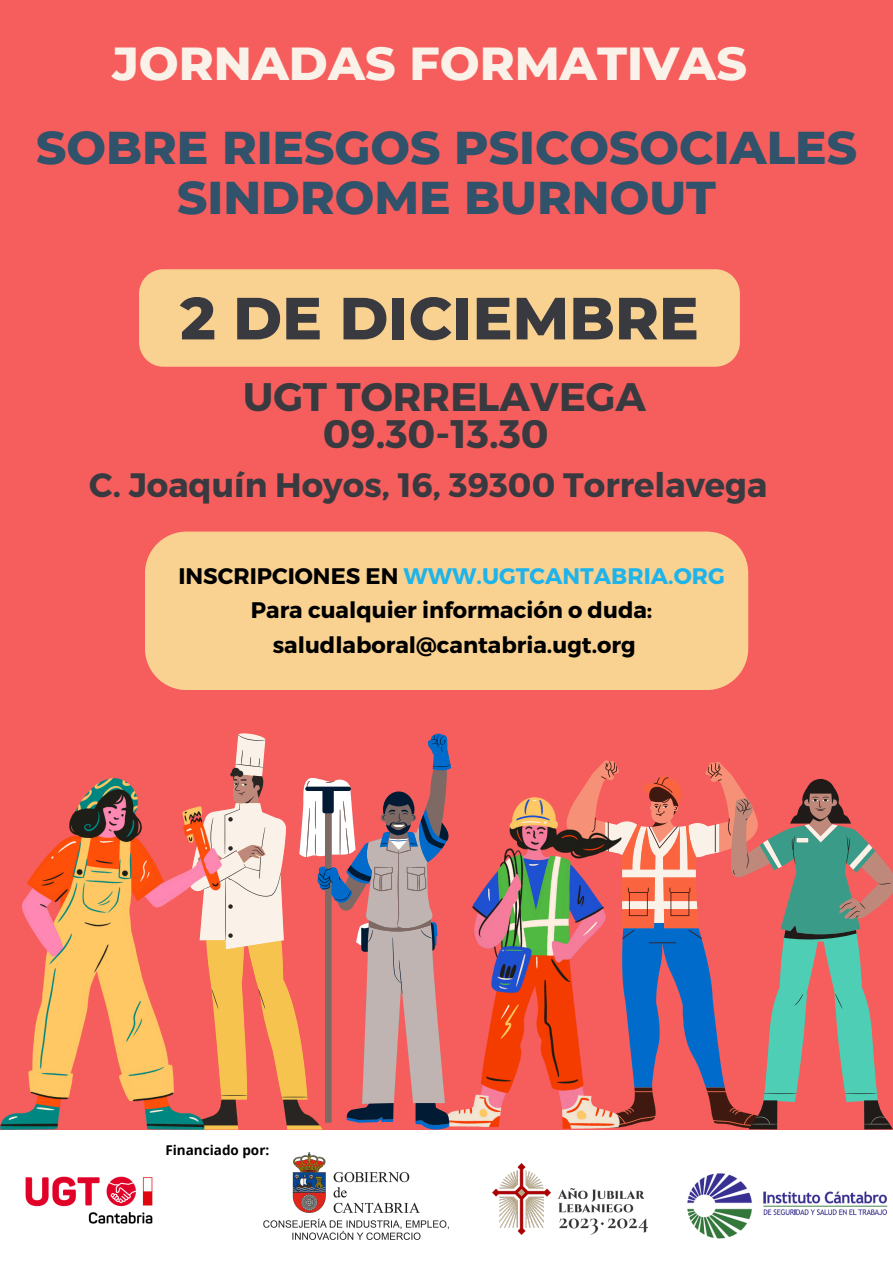
<style>
.page{position:relative;width:893px;height:1263px;background:#f65d5d}
.page>*{position:absolute;margin:0;border:0;box-sizing:border-box;transform-origin:0 0}
.t1{font:800 59.4px "Montserrat";color:#393a3f}
.t2{font:800 47.25px "Montserrat";color:#faf2e9}
.t3{font:800 46.88px/50.2px "Montserrat";color:#30526a;text-align:center}
.t4{font:700 39.75px "Montserrat";color:#393a3f}
.t5{font:700 33.75px "Montserrat";color:#393a3f}
.t6{font:700 22.5px/34.3px "Montserrat";color:#000;text-align:center}
.t7{font:700 13.5px "Open Sans";color:#000}
.s1{color:#1eb4eb}
</style>
<div class="page">
<img style="left:0;top:779px;width:222px;height:351px">
<img style="left:451px;top:798px;width:170px;height:331px">
<svg style="left:189px;top:733px;width:127px;height:396px"></svg>
<svg style="left:305px;top:735px;width:147px;height:391px"></svg>
<svg style="left:566px;top:760px;width:327px;height:364px"></svg>
<svg style="left:733px;top:779px;width:159px;height:350px"></svg>
<div style="left:0;top:1130px;width:893px;height:133px;background:#fff"></div>
<img style="left:25px;top:1176px;width:128px;height:48px">
<img style="left:687px;top:1174px;width:200px;height:65px">
<img style="left:263px;top:1152px;width:186px;height:88px">
<img style="left:492px;top:1164px;width:155px;height:71px">
<div style="left:145px;top:532px;width:603px;height:158px;background:#f9d291"></div>
<div style="left:139px;top:269px;width:601px;height:98px;background:#f9d291;border-radius:24px"></div>
<h6 class="t2" style="left:112px;top:34px;width:636px">JORNADAS FORMATIVAS</h6>
<p class="t3" style="left:36px;top:122px;width:822px">SOBRE RIESGOS PSICOSOCIALES<br>SINDROME BURNOUT</p>
<p class="t1" style="left:180px;top:282px;width:520px">2 DE DICIEMBRE</p>
<p class="t4" style="left:243px;top:371px;width:404px">UGT TORRELAVEGA</p>
<p class="t4" style="left:323px;top:408px;width:228px">09.30-13.30</p>
<p class="t5" style="left:89px;top:463px;width:679px">C. Joaquín Hoyos, 16, 39300 Torrelavega</p>
<p class="t6" style="left:178px;top:558px;width:548px">INSCRIPCIONES EN <span class="s1">WWW.UGTCANTABRIA.ORG<br></span>Para cualquier información o duda: saludlaboral@cantabria.ugt.org</p>
<p class="t7" style="left:165px;top:1140px;width:105px">Financiado por:</p>
</div>
